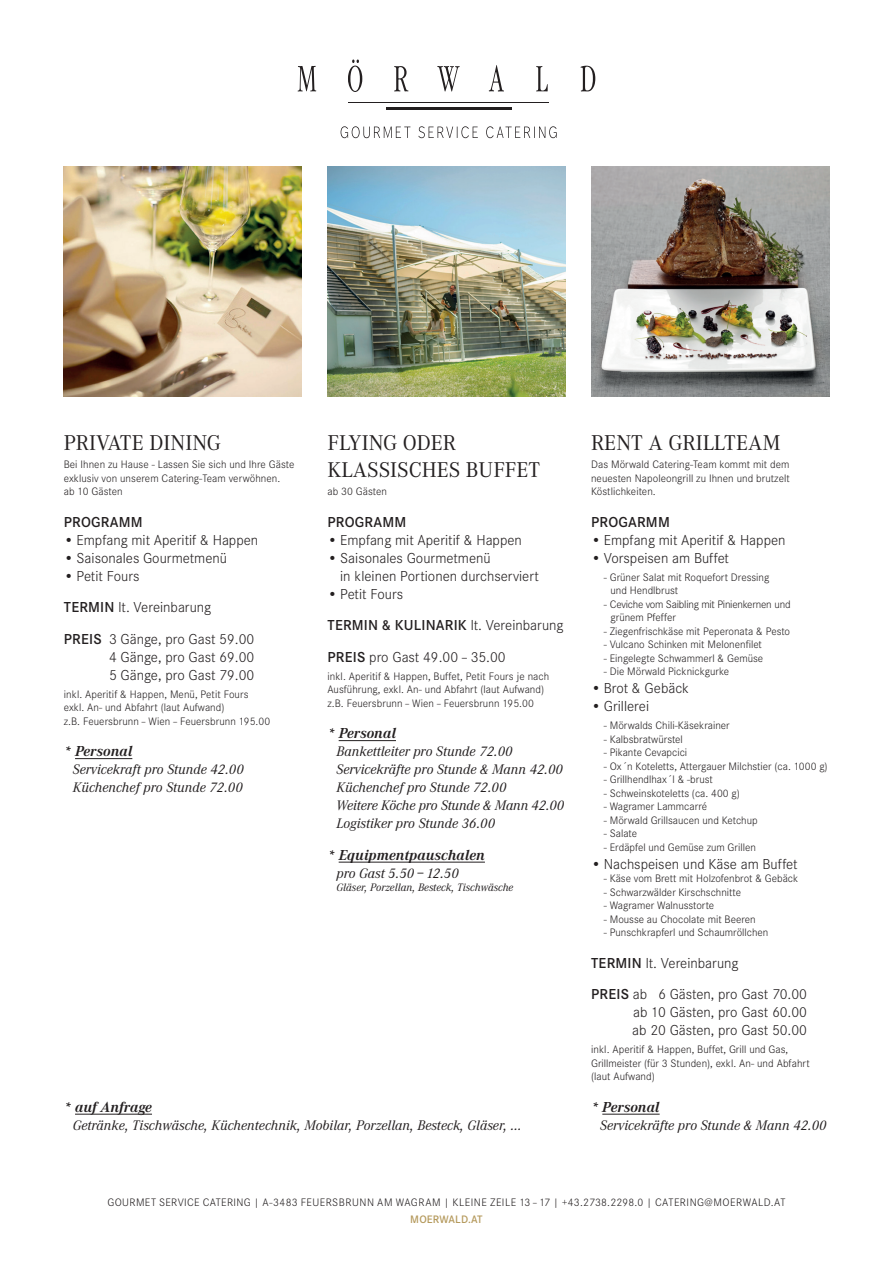
<style>
.page{position:relative;width:893px;height:1263px;background:#fff}
.page>*{position:absolute;margin:0;border:0;box-sizing:border-box;transform-origin:0 0}
.t1{font:22.2px/27px "Corporate A";color:#231f20}
.t2{font:300 15px/31.5px "Corporate S";color:#231f20}
.t3{font:italic 700 15px "Corporate A";color:#231f20}
.t4{font:600 15px "Corporate S";letter-spacing:.015em;color:#231f20}
.t5{font:italic 14.4px/18px "Corporate A";color:#231f20}
.t6{font:300 11.25px/13.5px "Corporate S";color:#231f20}
.t7{font:300 11.25px "Corporate S";letter-spacing:.035em;color:#231f20}
.t8{font:300 11.25px/13.5px "Corporate S";letter-spacing:-.02em;color:#231f20}
.t9{font:italic 11.25px "Corporate A";color:#231f20}
.t10{font:600 11.25px "Corporate S";letter-spacing:.015em;color:#b59a5d}
.s1{font-weight:600}
</style>
<div class="page">
<svg style="left:341px;top:126px;width:216px;height:12px"></svg>
<svg style="left:298px;top:60px;width:297px;height:32px"></svg>
<hr style="left:348px;top:103px;width:201px;height:1px;background:#231f20">
<hr style="left:386px;top:107px;width:126px;height:3px;background:#231f20">
<img style="left:64px;top:167px;width:238px;height:229px">
<img style="left:591px;top:167px;width:238px;height:229px">
<img style="left:327px;top:167px;width:239px;height:229px">
<hr style="left:75px;top:758px;width:57px;height:1px;background:#231f20">
<hr style="left:339px;top:740px;width:57px;height:1px;background:#231f20">
<hr style="left:339px;top:862px;width:146px;height:1px;background:#231f20">
<hr style="left:602px;top:1114px;width:58px;height:1px;background:#231f20">
<hr style="left:75px;top:1114px;width:77px;height:1px;background:#231f20">
<h1 class="t1" style="left:64px;top:430px;width:159px">PRIVATE DINING</h1>
<p class="t6" style="left:64px;top:458px;width:232px">Bei Ihnen zu Hause - Lassen Sie sich und Ihre Gäste exklusiv von unserem Catering-Team verwöhnen.<br>ab 10 Gästen</p>
<h2 class="t4" style="left:64px;top:513px;width:80px">PROGRAMM</h2>
<h2 class="t2" style="left:64px;top:524px;width:196px">• Empfang mit Aperitif &amp; Happen</h2>
<h2 class="t2" style="left:64px;top:542px;width:165px">• Saisonales Gourmetmenü</h2>
<h2 class="t2" style="left:64px;top:560px;width:192px">• Petit Fours<br><span class="s1">TERMIN</span> lt. Vereinbarung<br><span class="s1">PREIS</span> 3 Gänge, pro Gast 59.00</h2>
<h2 class="t2" style="left:109px;top:648px;width:147px;line-height:18px">4 Gänge, pro Gast 69.00<br>5 Gänge, pro Gast 79.00</h2>
<p class="t6" style="left:64px;top:687px;width:208px">inkl. Aperitif &amp; Happen, Menü, Petit Fours exkl. An- und Abfahrt (laut Aufwand)<br>z.B. Feuersbrunn – Wien – Feuersbrunn 195.00</p>
<h2 class="t3" style="left:64px;top:742px;width:70px">* Personal</h2>
<p class="t5" style="left:73px;top:760px;width:173px">Servicekraft pro Stunde 42.00<br>Küchenchef pro Stunde 72.00</p>
<h1 class="t1" style="left:327px;top:430px;width:214px">FLYING ODER<br>KLASSISCHES BUFFET</h1>
<p class="t6" style="left:327px;top:485px;width:61px">ab 30 Gästen</p>
<h2 class="t4" style="left:328px;top:513px;width:80px">PROGRAMM</h2>
<h2 class="t2" style="left:327px;top:524px;width:196px">• Empfang mit Aperitif &amp; Happen</h2>
<h2 class="t2" style="left:340px;top:549px;width:200px;line-height:18px;text-indent:-13px">• Saisonales Gourmetmenü<br>in kleinen Portionen durchserviert</h2>
<h2 class="t2" style="left:327px;top:578px;width:238px">• Petit Fours<br><span class="s1">TERMIN &amp; KULINARIK</span> lt. Vereinbarung<br><span class="s1">PREIS</span> pro Gast 49.00 – 35.00</h2>
<p class="t6" style="left:327px;top:669px;width:223px">inkl. Aperitif &amp; Happen, Buffet, Petit Fours je nach<br>Ausführung, exkl. An- und Abfahrt (laut Aufwand) z.B. Feuersbrunn – Wien – Feuersbrunn 195.00</p>
<h2 class="t3" style="left:327px;top:724px;width:70px">* Personal</h2>
<p class="t5" style="left:336px;top:742px;width:229px">Bankettleiter pro Stunde 72.00<br>Servicekräfte pro Stunde &amp; Mann 42.00<br>Küchenchef pro Stunde 72.00<br>Weitere Köche pro Stunde &amp; Mann 42.00<br>Logistiker pro Stunde 36.00</p>
<h2 class="t3" style="left:327px;top:846px;width:159px">* Equipmentpauschalen</h2>
<p class="t5" style="left:336px;top:864px;width:124px">pro Gast 5.50 – 12.50</p>
<p class="t9" style="left:336px;top:881px;width:178px">Gläser, Porzellan, Besteck, Tischwäsche</p>
<h2 class="t3" style="left:64px;top:1098px;width:90px">* auf Anfrage</h2>
<p class="t5" style="left:73px;top:1116px;width:450px">Getränke, Tischwäsche, Küchentechnik, Mobilar, Porzellan, Besteck, Gläser, …</p>
<h1 class="t1" style="left:591px;top:430px;width:191px">RENT A GRILLTEAM</h1>
<p class="t6" style="left:591px;top:458px;width:200px;text-align:justify">Das Mörwald Catering-Team kommt mit dem neuesten Napoleongrill zu Ihnen und brutzelt Köstlichkeiten.</p>
<h2 class="t4" style="left:591px;top:513px;width:80px">PROGARMM</h2>
<h2 class="t2" style="left:591px;top:524px;width:196px">• Empfang mit Aperitif &amp; Happen</h2>
<h2 class="t2" style="left:591px;top:542px;width:140px">• Vorspeisen am Buffet</h2>
<p class="t6" style="left:611px;top:570px;width:160px;text-indent:-7px">- Grüner Salat mit Roquefort Dressing und Hendlbrust</p>
<p class="t8" style="left:611px;top:597px;width:182px;text-indent:-7px">- Ceviche vom Saibling mit Pinienkernen und grünem Pfeffer</p>
<p class="t6" style="left:604px;top:624px;width:188px">- Ziegenfrischkäse mit Peperonata &amp; Pesto</p>
<p class="t6" style="left:604px;top:638px;width:160px">- Vulcano Schinken mit Melonenfilet</p>
<p class="t6" style="left:604px;top:651px;width:161px">- Eingelegte Schwammerl &amp; Gemüse</p>
<p class="t6" style="left:604px;top:665px;width:127px">- Die Mörwald Picknickgurke</p>
<h2 class="t2" style="left:591px;top:672px;width:100px">• Brot &amp; Gebäck</h2>
<h2 class="t2" style="left:591px;top:690px;width:60px">• Grillerei</h2>
<p class="t6" style="left:604px;top:719px;width:127px">- Mörwalds Chili-Käsekrainer</p>
<p class="t6" style="left:604px;top:732px;width:81px">- Kalbsbratwürstel</p>
<p class="t6" style="left:604px;top:746px;width:85px">- Pikante Cevapcici</p>
<p class="t6" style="left:604px;top:759px;width:225px">- Ox´n Koteletts, Attergauer Milchstier (ca. 1000 g)</p>
<p class="t6" style="left:604px;top:773px;width:111px">- Grillhendlhax´l &amp; -brust</p>
<p class="t6" style="left:604px;top:786px;width:138px">- Schweinskoteletts (ca. 400 g)</p>
<p class="t6" style="left:604px;top:800px;width:105px">- Wagramer Lammcarré</p>
<p class="t6" style="left:604px;top:813px;width:155px">- Mörwald Grillsaucen und Ketchup</p>
<p class="t6" style="left:604px;top:827px;width:35px">- Salate</p>
<p class="t6" style="left:604px;top:840px;width:154px">- Erdäpfel und Gemüse zum Grillen</p>
<h2 class="t2" style="left:591px;top:848px;width:208px">• Nachspeisen und Käse am Buffet</h2>
<p class="t6" style="left:604px;top:872px;width:196px">- Käse vom Brett mit Holzofenbrot &amp; Gebäck</p>
<p class="t6" style="left:604px;top:885px;width:139px">- Schwarzwälder Kirschschnitte</p>
<p class="t6" style="left:604px;top:899px;width:112px">- Wagramer Walnusstorte</p>
<p class="t6" style="left:604px;top:912px;width:153px">- Mousse au Chocolate mit Beeren</p>
<p class="t6" style="left:604px;top:926px;width:166px">- Punschkrapferl und Schaumröllchen</p>
<h2 class="t2" style="left:591px;top:947px;width:217px"><span class="s1">TERMIN</span> lt. Vereinbarung<br><span class="s1">PREIS</span> ab 6 Gästen, pro Gast 70.00</h2>
<h2 class="t2" style="left:632px;top:1003px;width:176px;line-height:18px">ab 10 Gästen, pro Gast 60.00 ab 20 Gästen, pro Gast 50.00</h2>
<p class="t6" style="left:591px;top:1043px;width:220px">inkl. Aperitif &amp; Happen, Buffet, Grill und Gas,<br>Grillmeister (für 3 Stunden), exkl. An- und Abfahrt (laut Aufwand)</p>
<h2 class="t3" style="left:591px;top:1098px;width:70px">* Personal</h2>
<p class="t5" style="left:600px;top:1116px;width:228px">Servicekräfte pro Stunde &amp; Mann 42.00</p>
<p class="t7" style="left:108px;top:1196px;width:679px">GOURMET SERVICE CATERING | A-3483 FEUERSBRUNN AM WAGRAM | KLEINE ZEILE 13 – 17 | +43.2738.2298.0 | CATERING@MOERWALD.AT</p>
<p class="t10" style="left:410px;top:1213px;width:74px">MOERWALD.AT</p>
</div>
